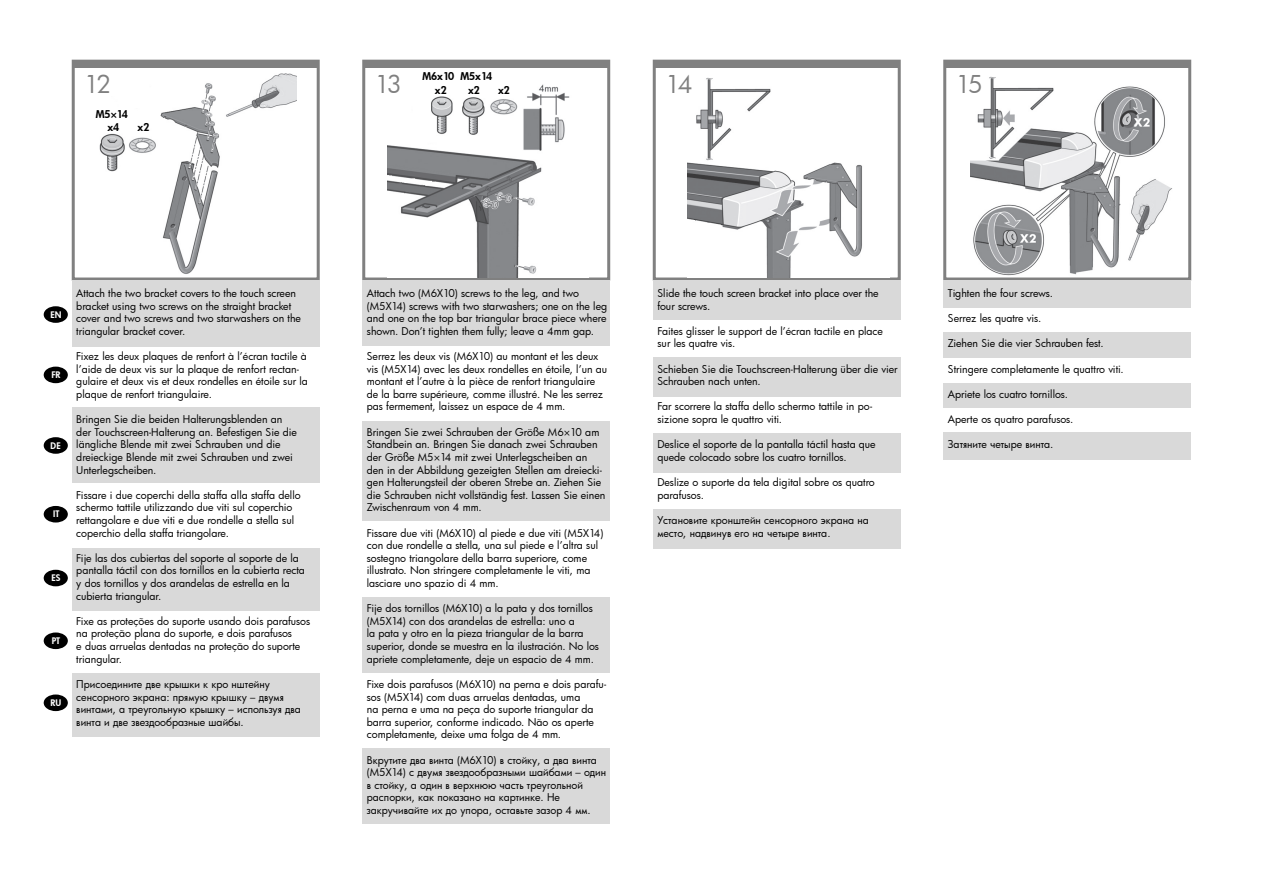
<style>
.page{position:relative;width:1263px;height:894px;background:#fff}
.page>*{position:absolute;margin:0;border:0;box-sizing:border-box;transform-origin:0 0}
.t1{font:24px "Futura Bk";letter-spacing:-.11em;color:#808080}
.t2{font:10.5px/12.6px "Futura Bk";color:#000}
.t3{font:10.5px/13.5px "Futura Hv";color:#000;text-align:center}
.t4{font:8.85px "Futura Hv";letter-spacing:-.005em;color:#fff}
</style>
<div class="page">
<div style="left:72px;top:60px;width:248px;height:220px;border:3px solid #808080"></div>
<div style="left:362px;top:60px;width:248px;height:220px;border:3px solid #808080"></div>
<div style="left:653px;top:60px;width:247px;height:220px;border:3px solid #808080"></div>
<div style="left:943px;top:60px;width:248px;height:220px;border:3px solid #808080"></div>
<img style="left:99px;top:74px;width:197px;height:200px">
<img style="left:387px;top:84px;width:202px;height:193px">
<img style="left:687px;top:77px;width:202px;height:200px">
<img style="left:970px;top:76px;width:202px;height:200px">
<div style="left:362px;top:280px;width:248px;height:65px;background:#d9d9d9"></div>
<div style="left:943px;top:280px;width:248px;height:27px;background:#d9d9d9"></div>
<div style="left:943px;top:332px;width:248px;height:26px;background:#d9d9d9"></div>
<div style="left:943px;top:384px;width:248px;height:24px;background:#d9d9d9"></div>
<div style="left:943px;top:432px;width:248px;height:27px;background:#d9d9d9"></div>
<div style="left:653px;top:357px;width:247px;height:39px;background:#d9d9d9"></div>
<div style="left:653px;top:433px;width:247px;height:39px;background:#d9d9d9"></div>
<div style="left:653px;top:508px;width:247px;height:40px;background:#d9d9d9"></div>
<div style="left:72px;top:280px;width:248px;height:66px;background:#d9d9d9"></div>
<div style="left:362px;top:421px;width:248px;height:99px;background:#d9d9d9"></div>
<div style="left:72px;top:407px;width:248px;height:76px;background:#d9d9d9"></div>
<div style="left:362px;top:597px;width:248px;height:75px;background:#d9d9d9"></div>
<div style="left:72px;top:547px;width:248px;height:62px;background:#d9d9d9"></div>
<div style="left:362px;top:748px;width:248px;height:75px;background:#d9d9d9"></div>
<div style="left:72px;top:673px;width:248px;height:63px;background:#d9d9d9"></div>
<div style="left:653px;top:280px;width:247px;height:39px;background:#d9d9d9"></div>
<div style="left:44px;top:306px;width:24px;height:17px;background:#000;border-radius:50%"></div>
<div style="left:44px;top:366px;width:24px;height:17px;background:#000;border-radius:50%"></div>
<div style="left:44px;top:505px;width:24px;height:17px;background:#000;border-radius:50%"></div>
<div style="left:44px;top:569px;width:24px;height:17px;background:#000;border-radius:50%"></div>
<div style="left:44px;top:632px;width:24px;height:16px;background:#000;border-radius:50%"></div>
<div style="left:44px;top:694px;width:24px;height:16px;background:#000;border-radius:50%"></div>
<div style="left:44px;top:437px;width:24px;height:16px;background:#000;border-radius:50%"></div>
<p class="t3" style="left:422px;top:69px;width:71px">M6x10 M5x14</p>
<h1 class="t1" style="left:84px;top:68px;width:28px">12</h1>
<h1 class="t1" style="left:375px;top:68px;width:28px">13</h1>
<p class="t3" style="left:435px;top:83px;width:13px">x2</p>
<p class="t3" style="left:468px;top:83px;width:13px">x2</p>
<p class="t3" style="left:498px;top:83px;width:13px">x2</p>
<h1 class="t1" style="left:665px;top:68px;width:29px">14</h1>
<h1 class="t1" style="left:956px;top:68px;width:29px">15</h1>
<p class="t3" style="left:96px;top:107px;width:33px">M5×14 x4</p>
<p class="t3" style="left:138px;top:120px;width:13px">x2</p>
<p class="t4" style="left:50px;top:308px;width:13px">EN</p>
<p class="t4" style="left:51px;top:368px;width:11px">FR</p>
<p class="t4" style="left:51px;top:439px;width:12px">DE</p>
<p class="t4" style="left:53px;top:508px;width:8px">IT</p>
<p class="t4" style="left:52px;top:571px;width:10px">ES</p>
<p class="t4" style="left:52px;top:634px;width:10px">PT</p>
<p class="t4" style="left:51px;top:696px;width:12px">RU</p>
<p class="t2" style="left:76px;top:286px;width:226px">Attach the two bracket covers to the touch screen bracket using two screws on the straight bracket cover and two screws and two starwashers on the triangular bracket cover.</p>
<p class="t2" style="left:76px;top:349px;width:233px">Fixez les deux plaques de renfort à l’écran tactile à l’aide de deux vis sur la plaque de renfort rectan&shy;gulaire et deux vis et deux rondelles en étoile sur la plaque de renfort triangulaire.</p>
<p class="t2" style="left:76px;top:412px;width:222px">Bringen Sie die beiden Halterungsblenden an der Touchscreen-Halterung an. Befestigen Sie die längliche Blende mit zwei Schrauben und die dreieckige Blende mit zwei Schrauben und zwei Unterlegscheiben.</p>
<p class="t2" style="left:76px;top:488px;width:226px">Fissare i due coperchi della staffa alla staffa dello schermo tattile utilizzando due viti sul coperchio rettangolare e due viti e due rondelle a stella sul coperchio della staffa triangolare.</p>
<p class="t2" style="left:76px;top:551px;width:230px">Fije las dos cubiertas del soporte al soporte de la pantalla táctil con dos tornillos en la cubierta recta y dos tornillos y dos arandelas de estrella en la cubierta triangular.</p>
<p class="t2" style="left:76px;top:614px;width:235px">Fixe as proteções do suporte usando dois parafusos na proteção plana do suporte, e dois parafusos<br>e duas arruelas dentadas na proteção do suporte triangular.</p>
<p class="t2" style="left:76px;top:677px;width:226px">Присоедините две крышки к кро нштейну сенсорного экрана: прямую крышку – двумя винтами, а треугольную крышку – используя два винта и две звездообразные шайбы.</p>
<p class="t2" style="left:367px;top:286px;width:242px">Attach two (M6X10) screws to the leg, and two (M5X14) screws with two starwashers; one on the leg and one on the top bar triangular brace piece where shown. Don’t tighten them fully; leave a 4mm gap.</p>
<p class="t2" style="left:367px;top:349px;width:242px">Serrez les deux vis (M6X10) au montant et les deux vis (M5X14) avec les deux rondelles en étoile, l’un au montant et l’autre à la pièce de renfort triangulaire de la barre supérieure, comme illustré. Ne les serrez pas fermement, laissez un espace de 4 mm.</p>
<p class="t2" style="left:367px;top:425px;width:240px">Bringen Sie zwei Schrauben der Größe M6×10 am Standbein an. Bringen Sie danach zwei Schrauben der Größe M5×14 mit zwei Unterlegscheiben an den in der Abbildung gezeigten Stellen am dreiecki&shy;gen Halterungsteil der oberen Strebe an. Ziehen Sie die Schrauben nicht vollständig fest. Lassen Sie einen Zwischenraum von 4 mm.</p>
<p class="t2" style="left:367px;top:526px;width:238px">Fissare due viti (M6X10) al piede e due viti (M5X14) con due rondelle a stella, una sul piede e l’altra sul sostegno triangolare della barra superiore, come illustrato. Non stringere completamente le viti, ma lasciare uno spazio di 4 mm.</p>
<p class="t2" style="left:367px;top:601px;width:234px">Fije dos tornillos (M6X10) a la pata y dos tornillos (M5X14) con dos arandelas de estrella: uno a<br>la pata y otro en la pieza triangular de la barra superior, donde se muestra en la ilustración. No los apriete completamente, deje un espacio de 4 mm.</p>
<p class="t2" style="left:367px;top:677px;width:241px">Fixe dois parafusos (M6X10) na perna e dois parafu&shy;sos (M5X14) com duas arruelas dentadas, uma<br>na perna e uma na peça do suporte triangular da barra superior, conforme indicado. Não os aperte completamente, deixe uma folga de 4 mm.</p>
<p class="t2" style="left:367px;top:753px;width:241px">Вкрутите два винта (M6X10) в стойку, а два винта (M5X14) с двумя звездообразными шайбами – один в стойку, а один в верхнюю часть треугольной распорки, как показано на картинке. Не закручивайте их до упора, оставьте зазор 4 мм.</p>
<p class="t2" style="left:657px;top:286px;width:223px">Slide the touch screen bracket into place over the four screws.</p>
<p class="t2" style="left:657px;top:324px;width:227px">Faites glisser le support de l’écran tactile en place sur les quatre vis.</p>
<p class="t2" style="left:657px;top:362px;width:242px">Schieben Sie die Touchscreen-Halterung über die vier<br>Schrauben nach unten.</p>
<p class="t2" style="left:657px;top:400px;width:216px">Far scorrere la staffa dello schermo tattile in po&shy;sizione sopra le quattro viti.</p>
<p class="t2" style="left:657px;top:438px;width:220px">Deslice el soporte de la pantalla táctil hasta que quede colocado sobre los cuatro tornillos.</p>
<p class="t2" style="left:657px;top:475px;width:219px">Deslize o suporte da tela digital sobre os quatro parafusos.</p>
<p class="t2" style="left:657px;top:513px;width:213px">Установите кронштейн сенсорного экрана на место, надвинув его на четыре винта.</p>
<p class="t2" style="left:948px;top:286px;width:107px">Tighten the four screws.</p>
<p class="t2" style="left:948px;top:312px;width:95px">Serrez les quatre vis.</p>
<p class="t2" style="left:948px;top:337px;width:157px">Ziehen Sie die vier Schrauben fest.</p>
<p class="t2" style="left:948px;top:362px;width:177px">Stringere completamente le quattro viti.</p>
<p class="t2" style="left:948px;top:387px;width:122px">Apriete los cuatro tornillos.</p>
<p class="t2" style="left:948px;top:412px;width:127px">Aperte os quatro parafusos.</p>
<p class="t2" style="left:948px;top:438px;width:107px">Затяните четыре винта.</p>
</div>
